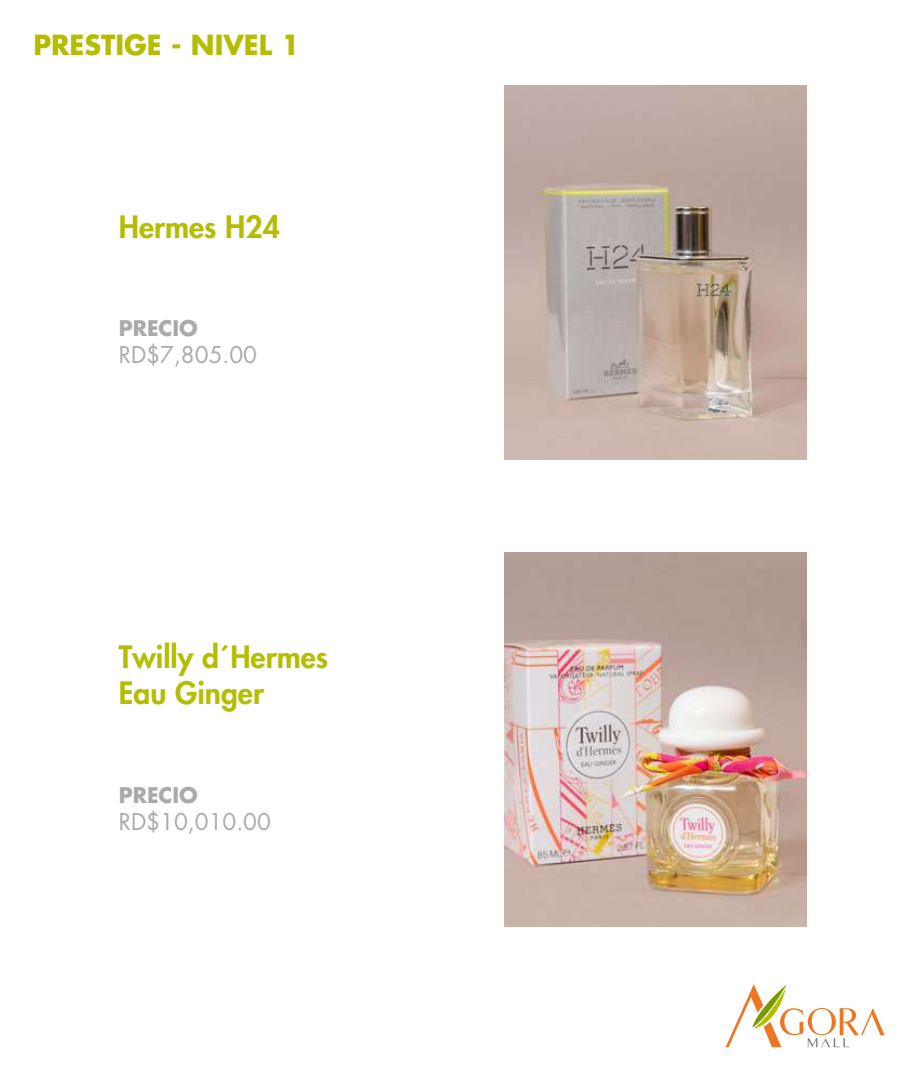
<style>
.page{position:relative;width:918px;height:1080px;background:#fff}
.page>*{position:absolute;margin:0;border:0;box-sizing:border-box;transform-origin:0 0}
.t1{font:800 30px/36px "Futura Std";color:#b4bd00}
.t2{font:700 27px "Futura Std";color:#b4bd00}
.t3{font:22.5px "Futura Std";color:#aaa}
.t4{font:700 21px "Futura Std";color:#aaa}
</style>
<div class="page">
<img style="left:505px;top:86px;width:302px;height:374px">
<img style="left:505px;top:553px;width:302px;height:373px">
<svg style="left:726px;top:984px;width:159px;height:63px"></svg>
<p class="t2" style="left:33px;top:27px;width:268px">PRESTIGE - NIVEL 1</p>
<p class="t1" style="left:119px;top:209px;width:163px">Hermes H24</p>
<p class="t4" style="left:119px;top:314px;width:81px">PRECIO</p>
<p class="t3" style="left:119px;top:340px;width:140px">RD$7,805.00</p>
<p class="t1" style="left:119px;top:638px;width:211px">Twilly d´Hermes<br>Eau Ginger</p>
<p class="t4" style="left:119px;top:781px;width:81px">PRECIO</p>
<p class="t3" style="left:119px;top:807px;width:154px">RD$10,010.00</p>
</div>
